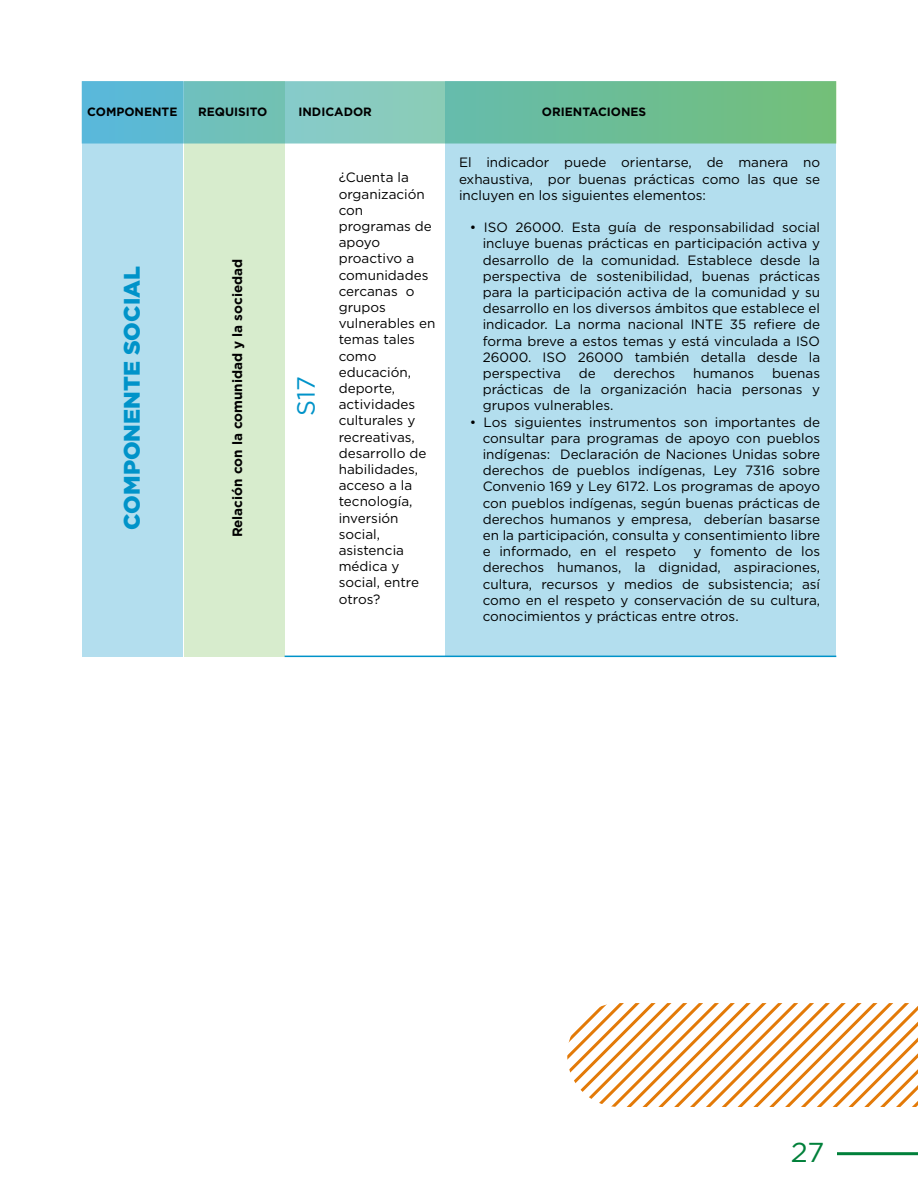
<style>
.page{position:relative;width:918px;height:1188px;background:#fff}
.page>*{position:absolute;margin:0;border:0;box-sizing:border-box;transform-origin:0 0}
.t1{font:27.45px "Gotham";color:#01803a;scale:1.04 1}
.t2{font:24.9px "Gotham";color:#0093c9}
.t3{font:900 22.5px "Gotham";color:#0093c9}
.t4{font:13.5px/16.2px "Gotham";color:#000;text-align:justify}
.t5{font:700 13.5px "Gotham";color:#000}
.t6{font:700 12px "Gotham";color:#000}
</style>
<div class="page">
<hr style="left:837px;top:1152px;width:81px;height:3px;background:#01803a">
<div style="left:82px;top:81px;width:100px;height:575px;background:#b3deee"></div>
<div style="left:446px;top:81px;width:390px;height:575px;background:#b3deee"></div>
<div style="left:184px;top:81px;width:101px;height:575px;background:#d7eccd"></div>
<svg style="left:82px;top:81px;width:754px;height:63px"></svg>
<hr style="left:285px;top:656px;width:551px;height:1px;background:#0093c9">
<svg style="left:567px;top:1003px;width:351px;height:104px"></svg>
<p class="t6" style="left:87px;top:104px;width:92px">COMPONENTE</p>
<p class="t6" style="left:198px;top:104px;width:71px">REQUISITO</p>
<p class="t6" style="left:298px;top:104px;width:75px">INDICADOR</p>
<p class="t6" style="left:542px;top:104px;width:106px">ORIENTACIONES</p>
<h3 class="t3" style="left:116px;top:530px;width:265px;rotate:-90deg">COMPONENTE SOCIAL</h3>
<p class="t5" style="left:229px;top:537px;width:280px;rotate:-90deg">Relación con la comunidad y la sociedad</p>
<h2 class="t2" style="left:290px;top:416px;width:41px;rotate:-90deg">S17</h2>
<p class="t4" style="left:339px;top:169px;width:98px;text-align:left">¿Cuenta la organización con programas de apoyo proactivo a comunidades cercanas o grupos vulnerables en temas tales como educación, deporte, actividades culturales y recreativas, desarrollo de habilidades, acceso a la tecnología, inversión social, asistencia médica y social, entre otros?</p>
<p class="t4" style="left:459px;top:154px;width:363px">El indicador puede orientarse, de manera no exhaustiva, por buenas prácticas como las que se incluyen en los siguientes elementos:</p>
<p class="t4" style="left:483px;top:219px;width:339px;text-indent:-13px">• ISO 26000. Esta guía de responsabilidad social incluye buenas prácticas en participación activa y desarrollo de la comunidad. Establece desde la perspectiva de sostenibilidad, buenas prácticas para la participación activa de la comunidad y su desarrollo en los diversos ámbitos que establece el indicador. La norma nacional INTE 35 refiere de forma breve a estos temas y está vinculada a ISO 26000. ISO 26000 también detalla desde la perspectiva</p>
<p class="t4" style="left:483px;top:365px;width:339px;text-indent:289px">buenas prácticas de la organización hacia personas y grupos vulnerables.</p>
<p class="t4" style="left:483px;top:414px;width:339px;text-indent:-13px">• Los siguientes instrumentos son importantes de consultar para programas de apoyo con pueblos indígenas: Declaración de Naciones Unidas sobre derechos de pueblos indígenas, Ley 7316 sobre Convenio 169 y Ley 6172. Los programas de apoyo con pueblos indígenas, según buenas prácticas de derechos humanos y empresa, deberían basarse en la participación, consulta y consentimiento libre e informado, en el respeto</p>
<p class="t4" style="left:579px;top:365px;width:18px">de</p>
<p class="t4" style="left:614px;top:365px;width:63px">derechos</p>
<p class="t4" style="left:693px;top:365px;width:63px">humanos</p>
<p class="t4" style="left:483px;top:543px;width:339px;text-indent:211px">y fomento de los derechos humanos, la dignidad, aspiraciones, cultura, recursos y medios de subsistencia; así como en el respeto y conservación de su cultura, conocimientos y prácticas entre otros.</p>
<h1 class="t1" style="left:791px;top:1135px;width:34px">27</h1>
</div>
